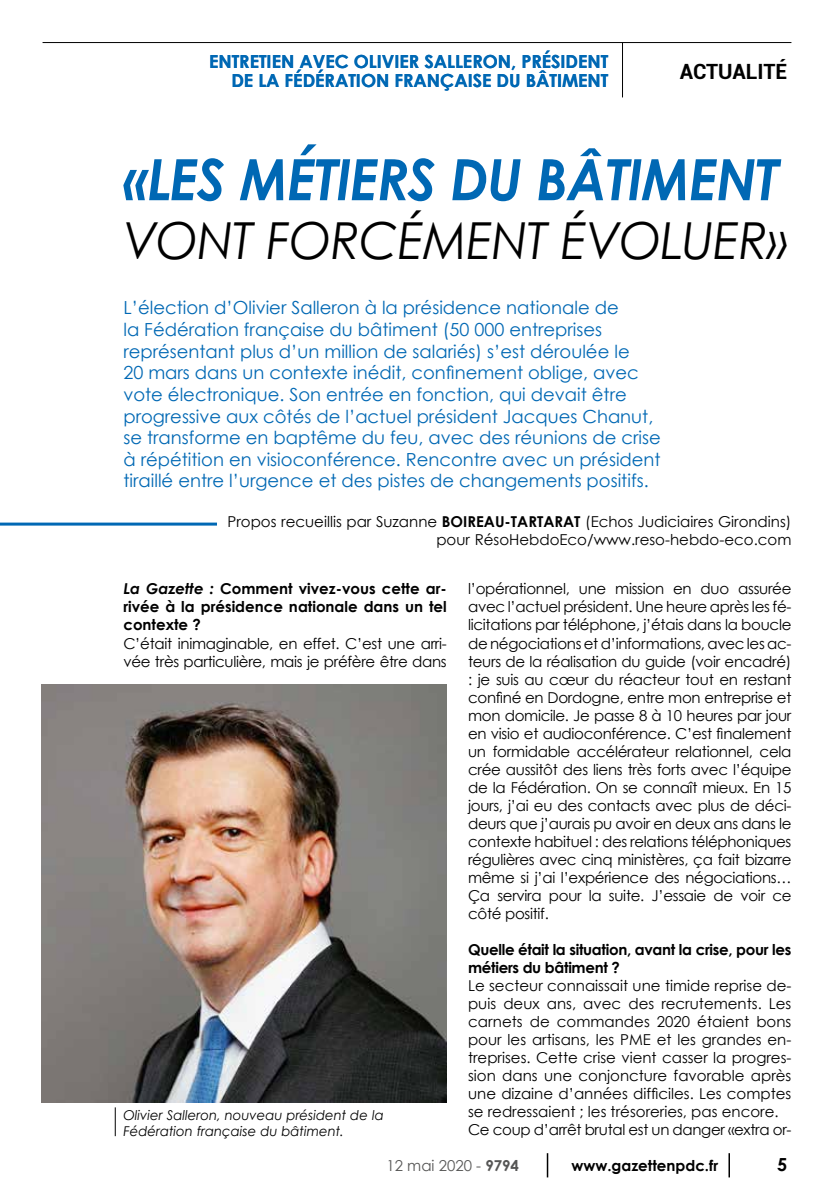
<style>
.page{position:relative;width:834px;height:1200px;background:#fff}
.page>*{position:absolute;margin:0;border:0;box-sizing:border-box;transform-origin:0 0}
.t1{font:italic 700 57px "Century Gothic";letter-spacing:-.02em;color:#0068b4;scale:.95 1}
.t2{font:italic 51px "Century Gothic";letter-spacing:-.01em;color:#000;scale:.94 1}
.t3{font:700 21px "Roboto";letter-spacing:-.005em;color:#000}
.t4{font:18px/21.6px "Century Gothic";color:#0068b4}
.t5{font:700 18px/19.5px "Century Gothic";color:#0068b4;text-align:right}
.t6{font:700 18px "Century Gothic";color:#000}
.t7{font:15px/18px "Century Gothic";color:#000;text-align:right}
.t8{font:700 15px/18px "Century Gothic";color:#000;text-align:justify}
.t9{font:15px/18px "Century Gothic";letter-spacing:-.02em;color:#000}
.t10{font:700 15px/18px "Century Gothic";letter-spacing:-.02em;color:#000}
.t11{font:15px "Century Gothic";color:#565655}
.t12{font:italic 13.5px/16.2px "Century Gothic";color:#000}
.s1{font-weight:700}
.s2{font-style:italic}
</style>
<div class="page">
<svg style="left:728px;top:1153px;width:1px;height:24px"></svg>
<hr style="left:546px;top:1152px;width:2px;height:25px;background:#000">
<hr style="left:43px;top:42px;width:748px;height:1px;background:#000">
<hr style="left:622px;top:43px;width:1px;height:54px;background:#000">
<hr style="left:0;top:522px;width:217px;height:3px;background:#0068b4">
<svg style="left:115px;top:1107px;width:1px;height:28px"></svg>
<img style="left:41px;top:684px;width:405px;height:417px">
<p class="t5" style="left:209px;top:51px;width:401px">ENTRETIEN AVEC OLIVIER SALLERON, PRÉSIDENT<br>DE LA FÉDÉRATION FRANÇAISE DU BÂTIMENT</p>
<h3 class="t3" style="left:679px;top:56px;width:109px">ACTUALITÉ</h3>
<h1 class="t1" style="left:123px;top:143px;width:690px">«LES MÉTIERS DU BÂTIMENT</h1>
<h2 class="t2" style="left:123px;top:209px;width:708px">VONT FORCÉMENT ÉVOLUER»</h2>
<p class="t4" style="left:123px;top:297px;width:539px">L’élection d’Olivier Salleron à la présidence nationale de<br>la Fédération française du bâtiment (50 000 entreprises représentant plus d’un million de salariés) s’est déroulée le<br>20 mars dans un contexte inédit, confinement oblige, avec vote électronique. Son entrée en fonction, qui devait être progressive aux côtés de l’actuel président Jacques Chanut, se transforme en baptême du feu, avec des réunions de crise à répétition en visioconférence. Rencontre avec un président tiraillé entre l’urgence et des pistes de changements positifs.</p>
<p class="t7" style="left:227px;top:512px;width:565px">Propos recueillis par Suzanne <span class="s1">BOIREAU-TARTARAT</span> (Echos Judiciaires Girondins) pour RésoHebdoEco/www.reso-hebdo-eco.com</p>
<p class="t8" style="left:123px;top:579px;width:325px"><span class="s2">La Gazette :</span> Comment vivez-vous cette ar&shy;rivée à la présidence nationale dans un tel contexte ?</p>
<p class="t9" style="left:123px;top:633px;width:325px">C’était inimaginable, en effet. C’est une arri&shy;vée très particulière, mais je préfère être dans</p>
<p class="t7" style="left:468px;top:579px;width:325px;text-align:justify">l’opérationnel, une mission en duo assurée avec l’actuel président. Une heure après les fé&shy;licitations par téléphone, j’étais dans la boucle de négociations et d’informations, avec les ac&shy;teurs de la réalisation du guide (voir encadré) : je suis au cœur du réacteur tout en restant confiné en Dordogne, entre mon entreprise et mon domicile. Je passe 8 à 10 heures par jour en visio et audioconférence. C’est finalement un formidable accélérateur relationnel, cela crée aussitôt des liens très forts avec l’équipe de la Fédération. On se connaît mieux. En 15 jours, j’ai eu des contacts avec plus de déci&shy;deurs que j’aurais pu avoir en deux ans dans le contexte habituel : des relations téléphoniques régulières avec cinq ministères, ça fait bizarre même si j’ai l’expérience des négociations… Ça servira pour la suite. J’essaie de voir ce côté positif.</p>
<p class="t10" style="left:468px;top:939px;width:325px">Quelle était la situation, avant la crise, pour les métiers du bâtiment ?</p>
<p class="t7" style="left:468px;top:975px;width:325px;text-align:left">Le secteur connaissait une timide reprise de&shy;puis deux ans, avec des recrutements. Les carnets de commandes 2020 étaient bons pour les artisans, les PME et les grandes en&shy;treprises. Cette crise vient casser la progres&shy;sion dans une conjoncture favorable après une dizaine d’années difficiles. Les comptes se redressaient ; les trésoreries, pas encore.<br>Ce coup d’arrêt brutal est un danger «extra or-</p>
<p class="t12" style="left:123px;top:1106px;width:262px">Olivier Salleron, nouveau président de la<br>Fédération française du bâtiment.</p>
<p class="t11" style="left:386px;top:1155px;width:134px">12 mai 2020 - <span class="s1">9794</span></p>
<p class="t8" style="left:571px;top:1156px;width:148px">www.gazettenpdc.fr</p>
<p class="t6" style="left:777px;top:1152px;width:12px">5</p>
</div>
